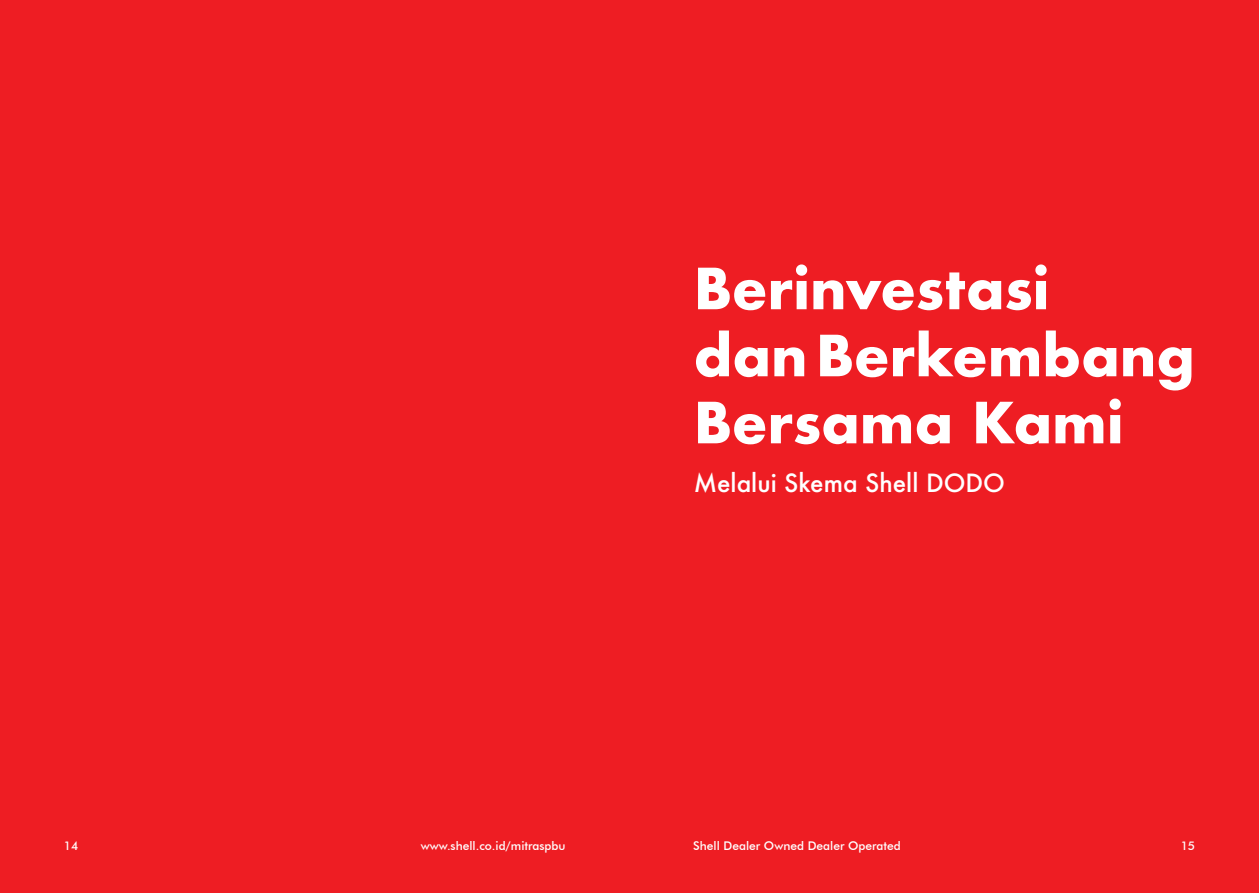
<style>
.page{position:relative;width:1259px;height:893px;background:#ee1d23}
.page>*{position:absolute;margin:0;border:0;box-sizing:border-box;transform-origin:0 0}
.t1{font:700 55.2px/67.1px "Futura";color:#fff}
.t2{font:500 24.45px "Futura";color:#fff}
.t3{font:500 12px "Futura BT";color:#fff}
</style>
<div class="page">
<p class="t1" style="left:693px;top:255px;width:357px">Berinvestasi</p>
<p class="t1" style="left:693px;top:322px;width:502px">dan Berkembang<br>Bersama Kami</p>
<p class="t2" style="left:693px;top:466px;width:313px">Melalui Skema Shell DODO</p>
<p class="t3" style="left:64px;top:839px;width:16px">14</p>
<p class="t3" style="left:421px;top:839px;width:146px">www.shell.co.id/mitraspbu</p>
<p class="t3" style="left:693px;top:839px;width:209px">Shell Dealer Owned Dealer Operated</p>
<p class="t3" style="left:1180px;top:839px;width:16px">15</p>
</div>
